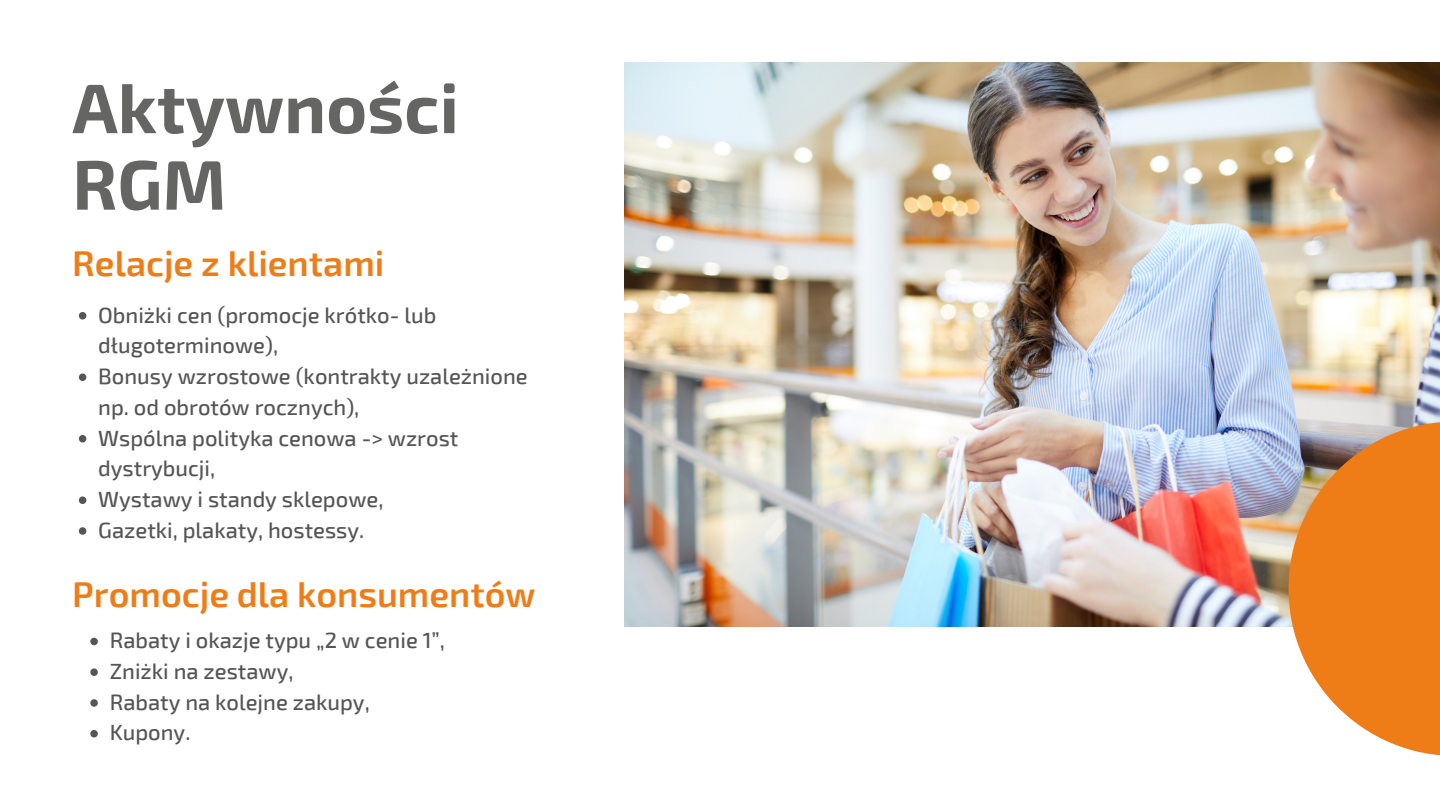
<style>
.page{position:relative;width:1440px;height:810px;background:#fff}
.page>*{position:absolute;margin:0;border:0;box-sizing:border-box;transform-origin:0 0}
.t1{font:700 70px/76.5px "Exo 2";color:#656564}
.t2{font:600 36px "Exo 2";color:#ef7d17}
.t3{font:500 22px/30.8px "Exo 2";color:#555}
</style>
<div class="page">
<img style="left:625px;top:63px;width:815px;height:563px">
<svg style="left:1289px;top:421px;width:151px;height:335px;fill:#ef7d17"></svg>
<svg style="left:90px;top:638px;width:8px;height:7px"></svg>
<svg style="left:90px;top:668px;width:8px;height:8px"></svg>
<svg style="left:90px;top:699px;width:8px;height:8px"></svg>
<svg style="left:90px;top:730px;width:8px;height:7px"></svg>
<svg style="left:79px;top:312px;width:7px;height:8px"></svg>
<svg style="left:79px;top:374px;width:7px;height:7px"></svg>
<svg style="left:79px;top:435px;width:7px;height:8px"></svg>
<svg style="left:79px;top:497px;width:7px;height:7px"></svg>
<svg style="left:79px;top:527px;width:7px;height:8px"></svg>
<h1 class="t1" style="left:72px;top:66px;width:388px">Aktywności<br>RGM</h1>
<h2 class="t2" style="left:72px;top:240px;width:314px">Relacje z klientami</h2>
<p class="t3" style="left:98px;top:298px;width:431px">Obniżki cen (promocje krótko- lub długoterminowe),<br>Bonusy wzrostowe (kontrakty uzależnione np. od obrotów rocznych),<br>Wspólna polityka cenowa -&gt; wzrost dystrybucji,<br>Wystawy i standy sklepowe,<br>Gazetki, plakaty, hostessy.</p>
<h2 class="t2" style="left:72px;top:570px;width:465px">Promocje dla konsumentów</h2>
<p class="t3" style="left:110px;top:624px;width:337px">Rabaty i okazje typu „2 w cenie 1”,<br>Zniżki na zestawy,<br>Rabaty na kolejne zakupy,<br>Kupony.</p>
</div>
